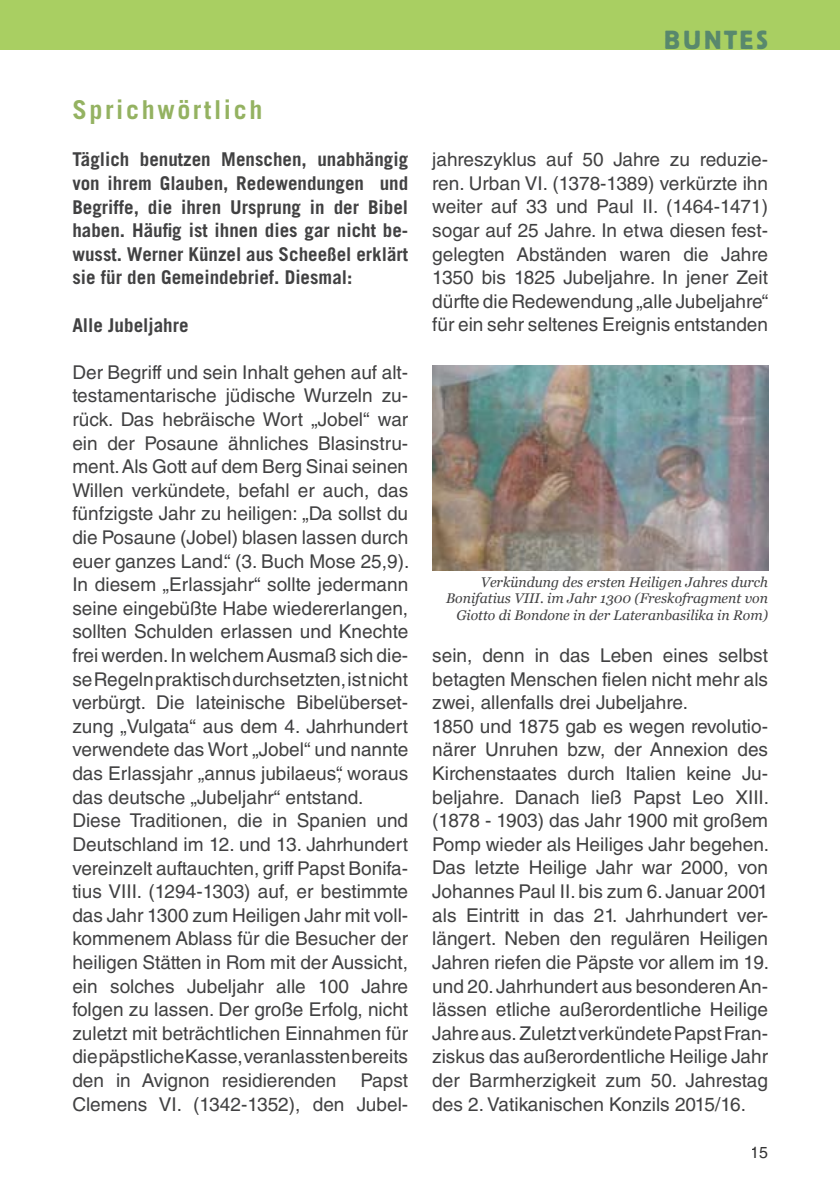
<style>
.page{position:relative;width:840px;height:1191px;background:#fff}
.page>*{position:absolute;margin:0;border:0;box-sizing:border-box;transform-origin:0 0}
.t1{font:700 26px "Trade Gothic LT Pro";letter-spacing:.1em;color:#94b261}
.t2{font:26px "Block Pro";color:#58886d}
.t3{font:19px/23.6px "Helvetica LT Std";color:#414142}
.t4{font:700 19px/23.6px "Trade Gothic LT Pro";color:#414142;text-align:justify}
.t5{font:16px "Helvetica LT Std";color:#000}
.t6{font:italic 14px/16.8px "Georgia";color:#414142;text-align:right}
</style>
<div class="page">
<div style="left:0;top:0;width:839px;height:49px;background:#a9cf62"></div>
<img style="left:432px;top:366px;width:335px;height:205px">
<h1 class="t1" style="left:72px;top:94px;width:191px">Sprichwörtlich</h1>
<p class="t4" style="left:72px;top:147px;width:337px">Täglich benutzen Menschen, unabhängig von ihrem Glauben, Redewendungen und Begriffe, die ihren Ursprung in der Bibel haben. Häufig ist ihnen dies gar nicht be&shy;wusst. Werner Künzel aus Scheeßel erklärt sie für den Gemeindebrief. Diesmal:</p>
<p class="t4" style="left:72px;top:313px;width:118px">Alle Jubeljahre</p>
<p class="t3" style="left:72px;top:360px;width:338px">Der Begriff und sein Inhalt gehen auf alt&shy;testamentarische jüdische Wurzeln zu&shy;rück. Das hebräische Wort „Jobel“ war ein der Posaune ähnliches Blasinstru&shy;ment. Als Gott auf dem Berg Sinai seinen Willen verkündete, befahl er auch, das fünfzigste Jahr zu heiligen: „Da sollst du die Posaune (Jobel) blasen lassen durch euer ganzes Land.“ (3. Buch Mose 25,9).<br>In diesem „Erlassjahr“ sollte jedermann seine eingebüßte Habe wiedererlangen, sollten Schulden erlassen und Knechte frei werden. In welchem Ausmaß sich die&shy;se Regeln praktisch durchsetzten, ist nicht verbürgt. Die lateinische Bibelüberset&shy;zung „Vulgata“ aus dem 4. Jahrhundert verwendete das Wort „Jobel“ und nannte das Erlassjahr „annus jubilaeus“, woraus das deutsche „Jubeljahr“ entstand.<br>Diese Traditionen, die in Spanien und Deutschland im 12. und 13. Jahrhundert vereinzelt auftauchten, griff Papst Bonifa&shy;tius VIII. (1294-1303) auf, er bestimmte das Jahr 1300 zum Heiligen Jahr mit voll&shy;kommenem Ablass für die Besucher der heiligen Stätten in Rom mit der Aussicht, ein solches Jubeljahr alle 100 Jahre folgen zu lassen. Der große Erfolg, nicht zuletzt mit beträchtlichen Einnahmen für die päpstliche Kasse, veranlassten bereits den in Avignon residierenden</p>
<p class="t3" style="left:72px;top:1068px;width:337px;text-align:right">Papst<br>Clemens VI. (1342-1352), den Jubel-</p>
<h1 class="t2" style="left:664px;top:23px;width:105px">BU NTES</h1>
<p class="t3" style="left:432px;top:148px;width:337px;text-align:justify">jahreszyklus auf 50 Jahre zu reduzie&shy;ren. Urban VI. (1378-1389) verkürzte ihn weiter auf 33 und Paul II. (1464-1471) sogar auf 25 Jahre. In etwa diesen fest&shy;gelegten Abständen waren die Jahre 1350 bis 1825 Jubeljahre. In jener Zeit dürfte die Redewendung „alle Jubeljahre“ für ein sehr seltenes Ereignis entstanden</p>
<p class="t6" style="left:446px;top:573px;width:323px">Verkündung des ersten Heiligen Jahres durch<br>Bonifatius VIII. im Jahr 1300 (Freskofragment von<br>Giotto di Bondone in der Lateranbasilika in Rom)</p>
<p class="t3" style="left:432px;top:643px;width:338px">sein, denn in das Leben eines selbst betagten Menschen fielen nicht mehr als zwei, allenfalls drei Jubeljahre.<br>1850 und 1875 gab es wegen revolutio&shy;närer Unruhen bzw, der Annexion des Kirchenstaates durch Italien keine Ju&shy;beljahre. Danach ließ Papst Leo XIII. (1878 - 1903) das Jahr 1900 mit großem Pomp wieder als Heiliges Jahr begehen.<br>Das letzte Heilige Jahr war 2000, von Johannes Paul II. bis zum 6. Januar 2001 als Eintritt in das 21. Jahrhundert ver&shy;längert. Neben den regulären Heiligen Jahren riefen die Päpste vor allem im 19. und 20. Jahrhundert aus besonderen An&shy;lässen etliche außerordentliche Heilige Jahre aus. Zuletzt verkündete Papst Fran&shy;ziskus das außerordentliche Heilige Jahr der Barmherzigkeit zum 50. Jahrestag des 2. Vatikanischen Konzils 2015/16.</p>
<p class="t5" style="left:750px;top:1143px;width:19px">15</p>
</div>
